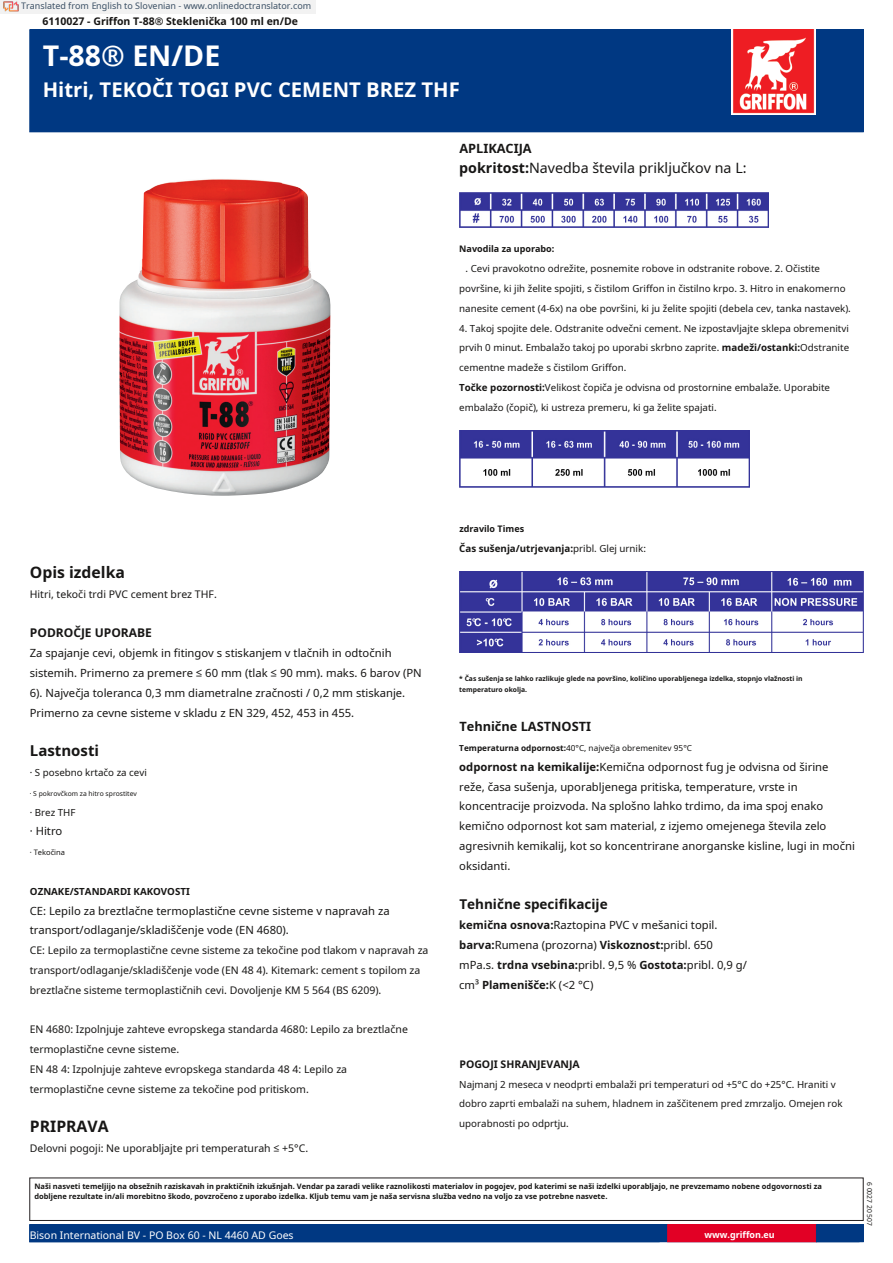
<style>
.page{position:relative;width:893px;height:1263px;background:#fff}
.page>*{position:absolute;margin:0;border:0;box-sizing:border-box;transform-origin:0 0}
.t1{font:700 28.5px "Noto Sans";color:#fff}
.t2{font:700 20.25px "Noto Sans";color:#fff}
.t3{font:700 15.75px "Noto Sans";color:#171615}
.t4{font:700 15px "Noto Sans";color:#171615}
.t5{font:14.25px "Noto Sans";color:#171615}
.t6{font:700 13.5px "Noto Sans";color:#171615}
.t7{font:700 12.75px "Noto Sans";color:#171615}
.t8{font:700 12px "Noto Sans";color:#171615}
.t9{font:11.25px/19.8px "Noto Sans";color:#171615}
.t10{font:10.5px/19.8px "Noto Sans";color:#171615}
.t11{font:700 10.5px "Noto Sans";color:#171615}
.t12{font:10.5px "Noto Sans";color:#fff}
.t13{font:9.75px/19.8px "Noto Sans";color:#171615}
.t14{font:700 9.75px "Noto Sans";color:#171615}
.t15{font:9px "Noto Sans";color:rgb(15 43 70/.8)}
.t16{font:700 9px "Noto Sans";color:#171615}
.t17{font:700 9px "Noto Sans";color:#fff}
.t18{font:8.25px "Noto Sans";color:#171615}
.t19{font:700 7.5px/10.1px "Noto Sans";color:#171615}
.t20{font:7.5px "Noto Sans";color:#171615}
.t21{font:700 6.75px/10.1px "Noto Sans";color:#171615}
.t22{font:6.75px "Noto Sans";color:#171615}
.s1{font-weight:700}
.s2{font-weight:400}
.s3{font-family:"Noto Sans Math"}
</style>
<div class="page">
<div style="left:30px;top:30px;width:833px;height:102px;background:#003882"></div>
<img style="left:731px;top:30px;width:85px;height:85px">
<div style="left:29px;top:1177px;width:835px;height:44px;border:1px solid #231f20"></div>
<div style="left:30px;top:1225px;width:833px;height:17px;background:#003882"></div>
<div style="left:29px;top:1224px;width:835px;height:18px;border:1px solid #003882"></div>
<div style="left:668px;top:1225px;width:148px;height:17px;background:#e20025"></div>
<div style="left:667px;top:1224px;width:150px;height:18px;border:1px solid #e20025"></div>
<img style="left:119px;top:179px;width:212px;height:317px">
<img style="left:459px;top:193px;width:309px;height:34px">
<img style="left:459px;top:431px;width:290px;height:56px">
<img style="left:459px;top:572px;width:404px;height:80px">
<div style="left:0;top:0;width:316px;height:14px;background:#f2f2f2"></div>
<img style="left:4px;top:1px;width:15px;height:11px">
<p class="t15" style="left:21px;top:-1px;width:292px">Translated from English to Slovenian - www.onlinedoctranslator.com</p>
<p class="t11" style="left:43px;top:14px;width:257px">6110027 - Griffon T-88® Steklenička 100 ml en/De</p>
<h1 class="t1" style="left:43px;top:35px;width:179px">T-88® EN/DE</h1>
<h2 class="t2" style="left:43px;top:75px;width:418px">Hitri, TEKOČI TOGI PVC CEMENT BREZ THF</h2>
<p class="t7" style="left:459px;top:139px;width:74px">APLIKACIJA</p>
<p class="t5" style="left:459px;top:157px;width:289px"><span class="s1">pokritost:</span>Navedba števila priključkov na L:</p>
<p class="t16" style="left:459px;top:243px;width:97px">Navodila za uporabo:</p>
<p class="t13" style="left:459px;top:258px;width:393px;text-indent:6px">. Cevi pravokotno odrežite, posnemite robove in odstranite robove. 2. Očistite površine, ki jih želite spojiti, s čistilom Griffon in čistilno krpo. 3. Hitro in enakomerno nanesite cement (4-6x) na obe površini, ki ju želite spojiti (debela cev, tanka nastavek).</p>
<p class="t13" style="left:459px;top:318px;width:391px">4. Takoj spojite dele. Odstranite odvečni cement. Ne izpostavljajte sklepa obremenitvi prvih 0 minut. Embalažo takoj po uporabi skrbno zaprite. <span class="s1">madeži/ostanki:</span>Odstranite cementne madeže s čistilom Griffon.<br><span class="s1">Točke pozornosti:</span>Velikost čopiča je odvisna od prostornine embalaže. Uporabite embalažo (čopič), ki ustreza premeru, ki ga želite spajati.</p>
<p class="t16" style="left:459px;top:522px;width:66px">zdravilo Times</p>
<p class="t14" style="left:459px;top:541px;width:188px">Čas sušenja/utrjevanja:<span class="s2">pribl. Glej urnik:</span></p>
<h3 class="t3" style="left:30px;top:561px;width:97px">Opis izdelka</h3>
<p class="t10" style="left:30px;top:584px;width:189px">Hitri, tekoči trdi PVC cement brez THF.</p>
<p class="t8" style="left:30px;top:624px;width:124px">PODROČJE UPORABE</p>
<p class="t9" style="left:30px;top:643px;width:393px">Za spajanje cevi, objemk in fitingov s stiskanjem v tlačnih in odtočnih sistemih. Primerno za premere <span class="s3">≤</span> 60 mm (tlak <span class="s3">≤</span> 90 mm). maks. 6 barov (PN 6). Največja toleranca 0,3 mm diametralne zračnosti / 0,2 mm stiskanje.<br>Primerno za cevne sisteme v skladu z EN 329, 452, 453 in 455.</p>
<p class="t21" style="left:459px;top:674px;width:345px">* Čas sušenja se lahko razlikuje glede na površino, količino uporabljenega izdelka, stopnjo vlažnosti in temperaturo okolja.</p>
<p class="t7" style="left:459px;top:717px;width:133px">Tehnične LASTNOSTI</p>
<p class="t18" style="left:459px;top:742px;width:234px"><span class="s1">Temperaturna odpornost:</span>40°C, največja obremenitev 95°C</p>
<p class="t9" style="left:459px;top:756px;width:397px"><span class="s1">odpornost na kemikalije:</span>Kemična odpornost fug je odvisna od širine reže, časa sušenja, uporabljenega pritiska, temperature, vrste in koncentracije proizvoda. Na splošno lahko trdimo, da ima spoj enako kemično odpornost kot sam material, z izjemo omejenega števila zelo agresivnih kemikalij, kot so koncentrirane anorganske kisline, lugi in močni oksidanti.</p>
<h3 class="t4" style="left:30px;top:740px;width:71px">Lastnosti</h3>
<p class="t13" style="left:30px;top:762px;width:119px">· S posebno krtačo za cevi</p>
<p class="t22" style="left:30px;top:788px;width:109px">· S pokrovčkom za hitro sprostitev</p>
<p class="t13" style="left:30px;top:802px;width:47px">· Brez THF</p>
<p class="t9" style="left:30px;top:821px;width:34px">· Hitro</p>
<p class="t20" style="left:30px;top:847px;width:37px">· Tekočina</p>
<p class="t14" style="left:30px;top:884px;width:161px">OZNAKE/STANDARDI KAKOVOSTI</p>
<p class="t9" style="left:30px;top:900px;width:361px">CE: Lepilo za breztlačne termoplastične cevne sisteme v napravah za transport/odlaganje/skladiščenje vode (EN 4680).</p>
<p class="t10" style="left:30px;top:940px;width:400px">CE: Lepilo za termoplastične cevne sisteme za tekočine pod tlakom v napravah za transport/odlaganje/skladiščenje vode (EN 48 4). Kitemark: cement s topilom za breztlačne sisteme termoplastičnih cevi. Dovoljenje KM 5 564 (BS 6209).</p>
<p class="t10" style="left:30px;top:1019px;width:380px">EN 4680: Izpolnjuje zahteve evropskega standarda 4680: Lepilo za breztlačne termoplastične cevne sisteme.<br>EN 48 4: Izpolnjuje zahteve evropskega standarda 48 4: Lepilo za termoplastične cevne sisteme za tekočine pod pritiskom.</p>
<p class="t6" style="left:459px;top:895px;width:150px">Tehnične specifikacije</p>
<p class="t9" style="left:459px;top:915px;width:289px"><span class="s1">kemična osnova:</span>Raztopina PVC v mešanici topil. <span class="s1">barva:</span>Rumena (prozorna) <span class="s1">Viskoznost:</span>pribl. 650 mPa.s. <span class="s1">trdna vsebina:</span>pribl. 9,5 % <span class="s1">Gostota:</span>pribl. 0,9 g/ cm³ <span class="s1">Plamenišče:</span>K (&lt;2 °C)</p>
<p class="t11" style="left:459px;top:1056px;width:122px">POGOJI SHRANJEVANJA</p>
<p class="t13" style="left:459px;top:1074px;width:385px">Najmanj 2 meseca v neodprti embalaži pri temperaturi od +5°C do +25°C. Hraniti v dobro zaprti embalaži na suhem, hladnem in zaščitenem pred zmrzaljo. Omejen rok uporabnosti po odprtju.</p>
<h3 class="t3" style="left:30px;top:1115px;width:80px">PRIPRAVA</h3>
<p class="t10" style="left:30px;top:1138px;width:280px">Delovni pogoji: Ne uporabljajte pri temperaturah <span class="s3">≤</span> +5°C.</p>
<p class="t19" style="left:34px;top:1181px;width:789px">Naši nasveti temeljijo na obsežnih raziskavah in praktičnih izkušnjah. Vendar pa zaradi velike raznolikosti materialov in pogojev, pod katerimi se naši izdelki uporabljajo, ne prevzemamo nobene odgovornosti za dobljene rezultate in/ali morebitno škodo, povzročeno z uporabo izdelka. Kljub temu vam je naša servisna služba vedno na voljo za vse potrebne nasvete.</p>
<p class="t12" style="left:30px;top:1228px;width:265px">Bison International BV - PO Box 60 - NL 4460 AD Goes</p>
<p class="t17" style="left:704px;top:1229px;width:72px">www.griffon.eu</p>
<p class="t22" style="left:874px;top:1182px;width:45px;rotate:90deg">6 0027 20 507</p>
</div>
